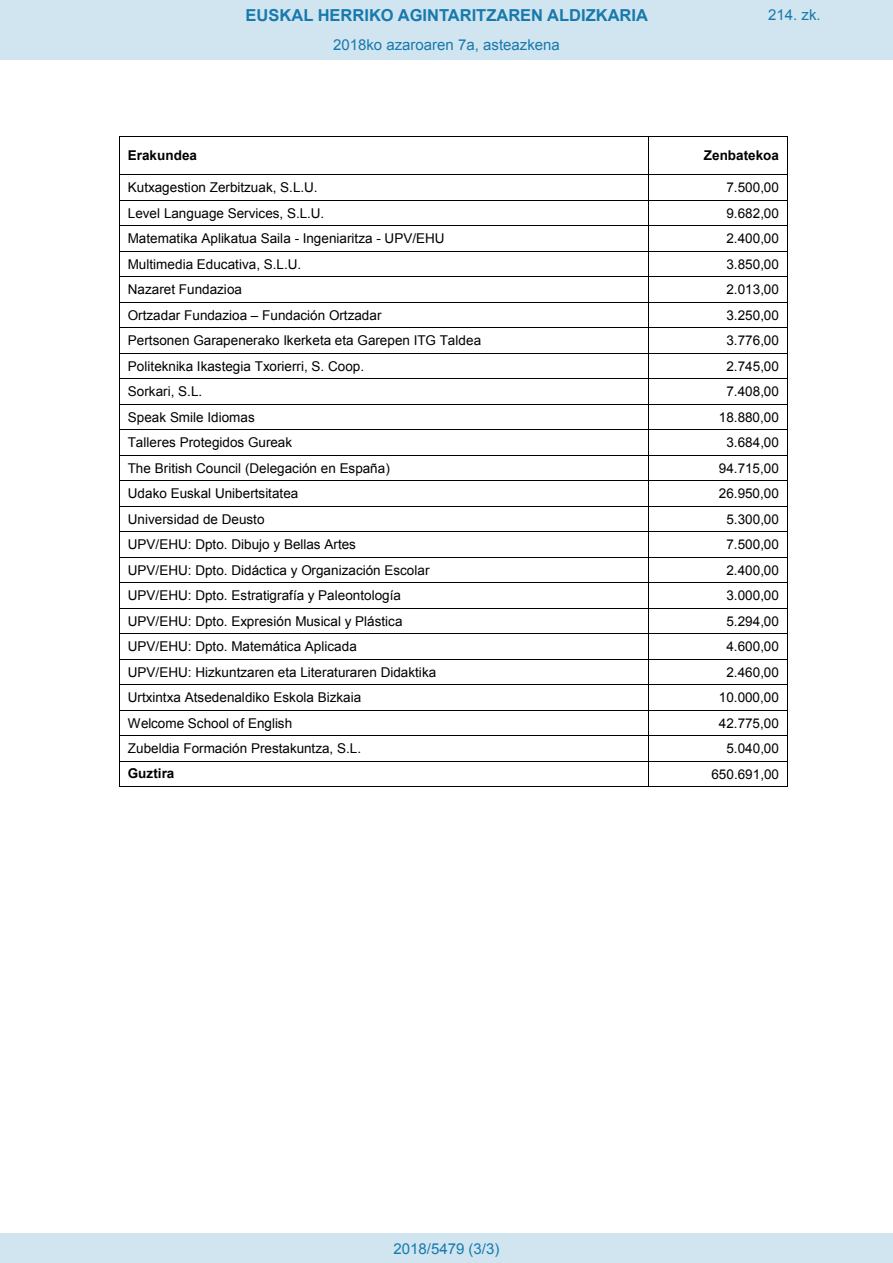
<style>
.page{position:relative;width:893px;height:1263px;background:#fff}
.page>*{position:absolute;margin:0;border:0;box-sizing:border-box;transform-origin:0 0}
.t1{font:700 16.5px "Arial";color:#1879ad}
.Paginacion_Centro{font:15px "Arial";color:#1879ad}
.t2{font:13.5px "Arial";letter-spacing:.005em;color:#000}
.t3{font:700 13.5px "Arial";letter-spacing:.005em;color:#000}
</style>
<div class="page">
<hr style="left:120px;top:136px;width:528px;height:1px;background:#000">
<hr style="left:649px;top:136px;width:138px;height:1px;background:#000">
<hr style="left:119px;top:137px;width:1px;height:37px;background:#000">
<hr style="left:648px;top:137px;width:1px;height:37px;background:#000">
<hr style="left:787px;top:137px;width:1px;height:37px;background:#000">
<hr style="left:120px;top:174px;width:528px;height:1px;background:#000">
<hr style="left:649px;top:174px;width:138px;height:1px;background:#000">
<hr style="left:120px;top:200px;width:528px;height:1px;background:#000">
<hr style="left:649px;top:200px;width:138px;height:1px;background:#000">
<hr style="left:120px;top:225px;width:528px;height:1px;background:#000">
<hr style="left:649px;top:225px;width:138px;height:1px;background:#000">
<hr style="left:120px;top:251px;width:528px;height:1px;background:#000">
<hr style="left:649px;top:251px;width:138px;height:1px;background:#000">
<hr style="left:120px;top:276px;width:528px;height:1px;background:#000">
<hr style="left:649px;top:276px;width:138px;height:1px;background:#000">
<hr style="left:120px;top:302px;width:528px;height:1px;background:#000">
<hr style="left:649px;top:302px;width:138px;height:1px;background:#000">
<hr style="left:120px;top:327px;width:528px;height:1px;background:#000">
<hr style="left:649px;top:327px;width:138px;height:1px;background:#000">
<hr style="left:120px;top:353px;width:528px;height:1px;background:#000">
<hr style="left:649px;top:353px;width:138px;height:1px;background:#000">
<hr style="left:120px;top:378px;width:528px;height:1px;background:#000">
<hr style="left:649px;top:378px;width:138px;height:1px;background:#000">
<hr style="left:120px;top:404px;width:528px;height:1px;background:#000">
<hr style="left:649px;top:404px;width:138px;height:1px;background:#000">
<hr style="left:120px;top:429px;width:528px;height:1px;background:#000">
<hr style="left:649px;top:429px;width:138px;height:1px;background:#000">
<hr style="left:120px;top:455px;width:528px;height:1px;background:#000">
<hr style="left:649px;top:455px;width:138px;height:1px;background:#000">
<hr style="left:120px;top:480px;width:528px;height:1px;background:#000">
<hr style="left:649px;top:480px;width:138px;height:1px;background:#000">
<hr style="left:120px;top:506px;width:528px;height:1px;background:#000">
<hr style="left:649px;top:506px;width:138px;height:1px;background:#000">
<hr style="left:120px;top:531px;width:528px;height:1px;background:#000">
<hr style="left:649px;top:531px;width:138px;height:1px;background:#000">
<hr style="left:120px;top:557px;width:528px;height:1px;background:#000">
<hr style="left:649px;top:557px;width:138px;height:1px;background:#000">
<hr style="left:120px;top:582px;width:528px;height:1px;background:#000">
<hr style="left:649px;top:582px;width:138px;height:1px;background:#000">
<hr style="left:120px;top:608px;width:528px;height:1px;background:#000">
<hr style="left:649px;top:608px;width:138px;height:1px;background:#000">
<hr style="left:120px;top:633px;width:528px;height:1px;background:#000">
<hr style="left:649px;top:633px;width:138px;height:1px;background:#000">
<hr style="left:120px;top:659px;width:528px;height:1px;background:#000">
<hr style="left:649px;top:659px;width:138px;height:1px;background:#000">
<hr style="left:120px;top:684px;width:528px;height:1px;background:#000">
<hr style="left:649px;top:684px;width:138px;height:1px;background:#000">
<hr style="left:120px;top:710px;width:528px;height:1px;background:#000">
<hr style="left:649px;top:710px;width:138px;height:1px;background:#000">
<hr style="left:120px;top:735px;width:528px;height:1px;background:#000">
<hr style="left:649px;top:735px;width:138px;height:1px;background:#000">
<hr style="left:120px;top:761px;width:528px;height:1px;background:#000">
<hr style="left:649px;top:761px;width:138px;height:1px;background:#000">
<svg style="left:119px;top:174px;width:1px;height:613px"></svg>
<hr style="left:120px;top:786px;width:528px;height:1px;background:#000">
<svg style="left:648px;top:174px;width:1px;height:613px"></svg>
<hr style="left:649px;top:786px;width:138px;height:1px;background:#000">
<svg style="left:787px;top:174px;width:1px;height:613px"></svg>
<div style="left:0;top:0;width:893px;height:60px;background:#d0e5f0"></div>
<div style="left:0;top:1233px;width:893px;height:30px;background:#d0e5f0"></div>
<p class="t1" style="left:246px;top:4px;width:404px">EUSKAL HERRIKO AGINTARITZAREN ALDIZKARIA</p>
<p class="Paginacion_Centro" style="left:768px;top:5px;width:54px">214. zk.</p>
<p class="Paginacion_Centro" style="left:333px;top:35px;width:228px">2018ko azaroaren 7a, asteazkena</p>
<p class="t3" style="left:128px;top:146px;width:71px">Erakundea</p>
<p class="t3" style="left:704px;top:146px;width:77px">Zenbatekoa</p>
<p class="t2" style="left:128px;top:179px;width:191px">Kutxagestion Zerbitzuak, S.L.U.</p>
<p class="t2" style="left:726px;top:179px;width:54px">7.500,00</p>
<p class="t2" style="left:128px;top:204px;width:198px">Level Language Services, S.L.U.</p>
<p class="t2" style="left:726px;top:204px;width:54px">9.682,00</p>
<p class="t2" style="left:128px;top:230px;width:318px">Matematika Aplikatua Saila - Ingeniaritza - UPV/EHU</p>
<p class="t2" style="left:726px;top:230px;width:54px">2.400,00</p>
<p class="t2" style="left:128px;top:255px;width:175px">Multimedia Educativa, S.L.U.</p>
<p class="t2" style="left:726px;top:255px;width:54px">3.850,00</p>
<p class="t2" style="left:128px;top:281px;width:116px">Nazaret Fundazioa</p>
<p class="t2" style="left:726px;top:281px;width:54px">2.013,00</p>
<p class="t2" style="left:128px;top:306px;width:255px">Ortzadar Fundazioa – Fundación Ortzadar</p>
<p class="t2" style="left:726px;top:306px;width:54px">3.250,00</p>
<p class="t2" style="left:128px;top:332px;width:355px">Pertsonen Garapenerako Ikerketa eta Garepen ITG Taldea</p>
<p class="t2" style="left:726px;top:332px;width:54px">3.776,00</p>
<p class="t2" style="left:128px;top:357px;width:238px">Politeknika Ikastegia Txorierri, S. Coop.</p>
<p class="t2" style="left:726px;top:357px;width:54px">2.745,00</p>
<p class="t2" style="left:128px;top:383px;width:76px">Sorkari, S.L.</p>
<p class="t2" style="left:726px;top:383px;width:54px">7.408,00</p>
<p class="t2" style="left:128px;top:408px;width:128px">Speak Smile Idiomas</p>
<p class="t2" style="left:719px;top:408px;width:62px">18.880,00</p>
<p class="t2" style="left:128px;top:434px;width:166px">Talleres Protegidos Gureak</p>
<p class="t2" style="left:726px;top:434px;width:54px">3.684,00</p>
<p class="t2" style="left:128px;top:459px;width:263px">The British Council (Delegación en España)</p>
<p class="t2" style="left:719px;top:459px;width:62px">94.715,00</p>
<p class="t2" style="left:128px;top:485px;width:172px">Udako Euskal Unibertsitatea</p>
<p class="t2" style="left:719px;top:485px;width:62px">26.950,00</p>
<p class="t2" style="left:128px;top:510px;width:138px">Universidad de Deusto</p>
<p class="t2" style="left:726px;top:510px;width:54px">5.300,00</p>
<p class="t2" style="left:128px;top:536px;width:230px">UPV/EHU: Dpto. Dibujo y Bellas Artes</p>
<p class="t2" style="left:726px;top:536px;width:54px">7.500,00</p>
<p class="t2" style="left:128px;top:561px;width:303px">UPV/EHU: Dpto. Didáctica y Organización Escolar</p>
<p class="t2" style="left:726px;top:561px;width:54px">2.400,00</p>
<p class="t2" style="left:128px;top:587px;width:275px">UPV/EHU: Dpto. Estratigrafía y Paleontología</p>
<p class="t2" style="left:726px;top:587px;width:54px">3.000,00</p>
<p class="t2" style="left:128px;top:612px;width:276px">UPV/EHU: Dpto. Expresión Musical y Plástica</p>
<p class="t2" style="left:726px;top:612px;width:54px">5.294,00</p>
<p class="t2" style="left:128px;top:638px;width:230px">UPV/EHU: Dpto. Matemática Aplicada</p>
<p class="t2" style="left:726px;top:638px;width:54px">4.600,00</p>
<p class="t2" style="left:128px;top:663px;width:310px">UPV/EHU: Hizkuntzaren eta Literaturaren Didaktika</p>
<p class="t2" style="left:726px;top:663px;width:54px">2.460,00</p>
<p class="t2" style="left:128px;top:689px;width:235px">Urtxintxa Atsedenaldiko Eskola Bizkaia</p>
<p class="t2" style="left:719px;top:689px;width:62px">10.000,00</p>
<p class="t2" style="left:128px;top:714px;width:166px">Welcome School of English</p>
<p class="t2" style="left:719px;top:714px;width:62px">42.775,00</p>
<p class="t2" style="left:128px;top:740px;width:235px">Zubeldia Formación Prestakuntza, S.L.</p>
<p class="t2" style="left:726px;top:740px;width:54px">5.040,00</p>
<p class="t3" style="left:128px;top:764px;width:48px">Guztira</p>
<p class="t2" style="left:711px;top:765px;width:69px">650.691,00</p>
<p class="Paginacion_Centro" style="left:393px;top:1238px;width:107px">2018/5479 (3/3)</p>
</div>
